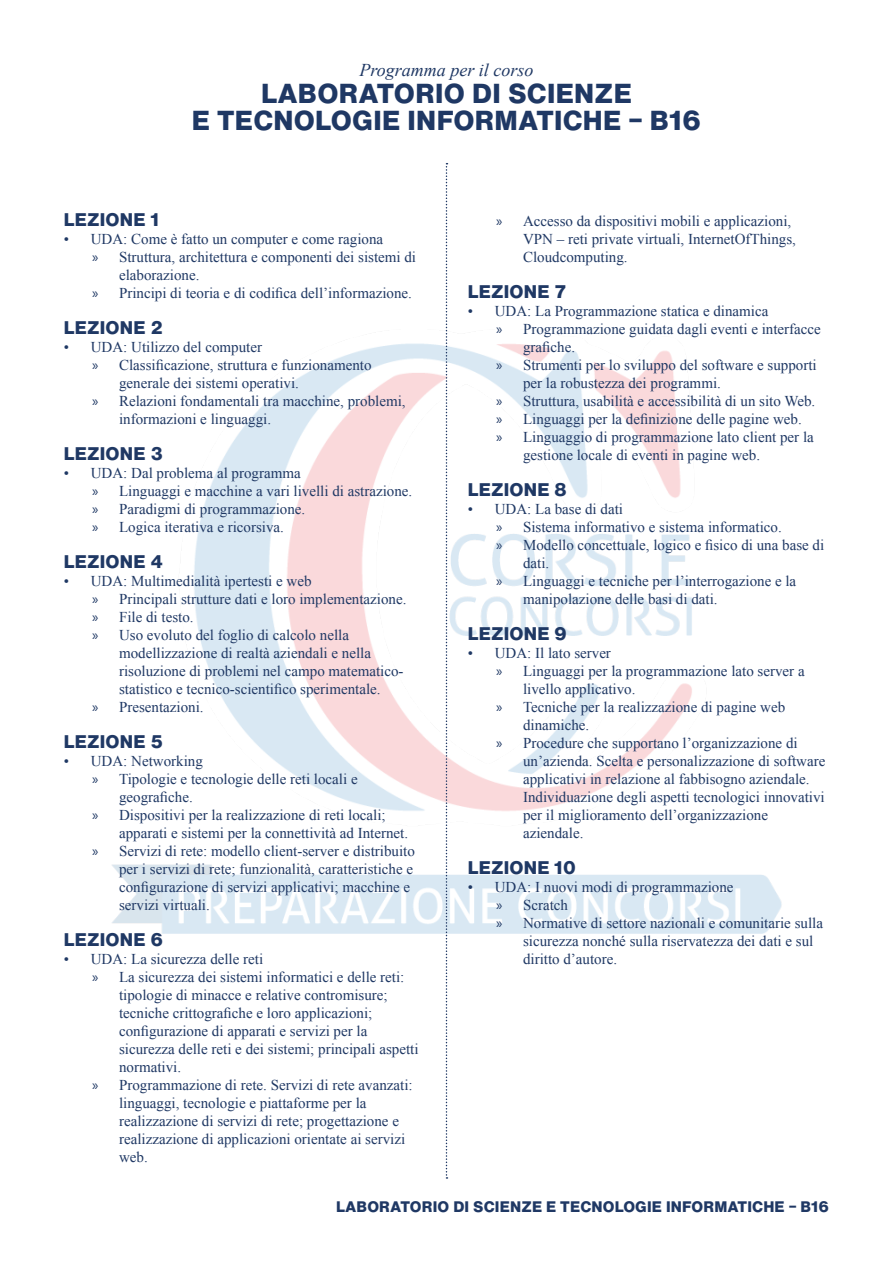
<style>
.page{position:relative;width:893px;height:1263px;background:#fff}
.page>*{position:absolute;margin:0;border:0;box-sizing:border-box;transform-origin:0 0}
.t1{font:800 27px/27px "Helvetica Now Text";letter-spacing:.01em;color:#1f3864;text-align:center}
.T1{font:800 18px "Helvetica Now Text";letter-spacing:.01em;color:#1f3864}
.t2{font:italic 18px "Times New Roman";color:#1f3864}
.t3{font:15px/18px "Times New Roman";color:#1f3864}
.t4{font:800 15px "Helvetica Now Text";letter-spacing:.01em;color:#1f3864}
.s1{font-family:"Myriad Pro"}
</style>
<div class="page">
<img style="left:112px;top:185px;width:670px;height:893px">
<svg style="left:446px;top:163px;width:1px;height:1016px"></svg>
<p class="t2" style="left:360px;top:58px;width:175px">Programma per il corso</p>
<p class="t1" style="left:192px;top:80px;width:511px">LABORATORIO DI SCIENZE<br>E TECNOLOGIE INFORMATICHE – B16</p>
<p class="T1" style="left:64px;top:206px;width:97px">LEZIONE 1</p>
<p class="t3" style="left:64px;top:230px;width:321px">• UDA: Come è fatto un computer e come ragiona</p>
<p class="t3" style="left:119px;top:248px;width:299px;text-indent:-27px"><span class="s1">»</span> Struttura, architettura e componenti dei sistemi di elaborazione.</p>
<p class="t3" style="left:92px;top:284px;width:321px"><span class="s1">»</span> Principi di teoria e di codifica dell’informazione.</p>
<p class="T1" style="left:64px;top:314px;width:101px">LEZIONE 2</p>
<p class="t3" style="left:64px;top:338px;width:200px">• UDA: Utilizzo del computer</p>
<p class="t3" style="left:119px;top:356px;width:254px;text-indent:-27px"><span class="s1">»</span> Classificazione, struttura e funzionamento generale dei sistemi operativi.</p>
<p class="t3" style="left:119px;top:392px;width:288px;text-indent:-27px"><span class="s1">»</span> Relazioni fondamentali tra macchine, problemi, informazioni e linguaggi.</p>
<p class="T1" style="left:64px;top:440px;width:101px">LEZIONE 3</p>
<p class="t3" style="left:64px;top:464px;width:238px">• UDA: Dal problema al programma</p>
<p class="t3" style="left:92px;top:482px;width:322px"><span class="s1">»</span> Linguaggi e macchine a vari livelli di astrazione.</p>
<p class="t3" style="left:92px;top:500px;width:215px"><span class="s1">»</span> Paradigmi di programmazione.</p>
<p class="t3" style="left:92px;top:518px;width:193px"><span class="s1">»</span> Logica iterativa e ricorsiva.</p>
<p class="T1" style="left:64px;top:548px;width:101px">LEZIONE 4</p>
<p class="t3" style="left:64px;top:572px;width:249px">• UDA: Multimedialità ipertesti e web</p>
<p class="t3" style="left:92px;top:590px;width:316px"><span class="s1">»</span> Principali strutture dati e loro implementazione.</p>
<p class="t3" style="left:92px;top:608px;width:103px"><span class="s1">»</span> File di testo.</p>
<p class="t3" style="left:119px;top:626px;width:286px;text-indent:-27px"><span class="s1">»</span> Uso evoluto del foglio di calcolo nella modellizzazione di realtà aziendali e nella risoluzione di problemi nel campo matematico&shy;statistico e tecnico-scientifico sperimentale.</p>
<p class="t3" style="left:92px;top:698px;width:113px"><span class="s1">»</span> Presentazioni.</p>
<p class="T1" style="left:64px;top:728px;width:101px">LEZIONE 5</p>
<p class="t3" style="left:64px;top:752px;width:141px">• UDA: Networking</p>
<p class="t3" style="left:119px;top:770px;width:240px;text-indent:-27px"><span class="s1">»</span> Tipologie e tecnologie delle reti locali e geografiche.</p>
<p class="t3" style="left:119px;top:806px;width:291px;text-indent:-27px"><span class="s1">»</span> Dispositivi per la realizzazione di reti locali; apparati e sistemi per la connettività ad Internet.</p>
<p class="t3" style="left:119px;top:842px;width:297px;text-indent:-27px"><span class="s1">»</span> Servizi di rete: modello client-server e distribuito per i servizi di rete; funzionalità, caratteristiche e configurazione di servizi applicativi; macchine e servizi virtuali.</p>
<p class="T1" style="left:64px;top:926px;width:101px">LEZIONE 6</p>
<p class="t3" style="left:64px;top:950px;width:201px">• UDA: La sicurezza delle reti</p>
<p class="t3" style="left:119px;top:968px;width:301px;text-indent:-27px"><span class="s1">»</span> La sicurezza dei sistemi informatici e delle reti: tipologie di minacce e relative contromisure; tecniche crittografiche e loro applicazioni; configurazione di apparati e servizi per la sicurezza delle reti e dei sistemi; principali aspetti normativi.</p>
<p class="t3" style="left:119px;top:1076px;width:295px;text-indent:-27px"><span class="s1">»</span> Programmazione di rete. Servizi di rete avanzati: linguaggi, tecnologie e piattaforme per la realizzazione di servizi di rete; progettazione e realizzazione di applicazioni orientate ai servizi web.</p>
<p class="t3" style="left:523px;top:212px;width:274px;text-indent:-27px"><span class="s1">»</span> Accesso da dispositivi mobili e applicazioni,<br>VPN – reti private virtuali, InternetOfThings,<br>Cloudcomputing.</p>
<p class="T1" style="left:468px;top:278px;width:101px">LEZIONE 7</p>
<p class="t3" style="left:468px;top:302px;width:302px">• UDA: La Programmazione statica e dinamica</p>
<p class="t3" style="left:523px;top:320px;width:299px;text-indent:-27px"><span class="s1">»</span> Programmazione guidata dagli eventi e interfacce grafiche.</p>
<p class="t3" style="left:523px;top:356px;width:295px;text-indent:-27px"><span class="s1">»</span> Strumenti per lo sviluppo del software e supporti per la robustezza dei programmi.</p>
<p class="t3" style="left:496px;top:392px;width:321px"><span class="s1">»</span> Struttura, usabilità e accessibilità di un sito Web.</p>
<p class="t3" style="left:496px;top:410px;width:307px"><span class="s1">»</span> Linguaggi per la definizione delle pagine web.</p>
<p class="t3" style="left:523px;top:428px;width:292px;text-indent:-27px"><span class="s1">»</span> Linguaggio di programmazione lato client per la gestione locale di eventi in pagine web.</p>
<p class="T1" style="left:468px;top:476px;width:101px">LEZIONE 8</p>
<p class="t3" style="left:468px;top:500px;width:157px">• UDA: La base di dati</p>
<p class="t3" style="left:496px;top:518px;width:287px"><span class="s1">»</span> Sistema informativo e sistema informatico.</p>
<p class="t3" style="left:523px;top:536px;width:303px;text-indent:-27px"><span class="s1">»</span> Modello concettuale, logico e fisico di una base di dati.</p>
<p class="t3" style="left:523px;top:572px;width:275px;text-indent:-27px"><span class="s1">»</span> Linguaggi e tecniche per l’interrogazione e la manipolazione delle basi di dati.</p>
<p class="T1" style="left:468px;top:620px;width:101px">LEZIONE 9</p>
<p class="t3" style="left:468px;top:644px;width:145px">• UDA: Il lato server</p>
<p class="t3" style="left:523px;top:662px;width:283px;text-indent:-27px"><span class="s1">»</span> Linguaggi per la programmazione lato server a livello applicativo.</p>
<p class="t3" style="left:523px;top:698px;width:264px;text-indent:-27px"><span class="s1">»</span> Tecniche per la realizzazione di pagine web dinamiche.</p>
<p class="t3" style="left:523px;top:734px;width:304px;text-indent:-27px"><span class="s1">»</span> Procedure che supportano l’organizzazione di un’azienda. Scelta e personalizzazione di software applicativi in relazione al fabbisogno aziendale.<br>Individuazione degli aspetti tecnologici innovativi per il miglioramento dell’organizzazione aziendale.</p>
<p class="T1" style="left:468px;top:854px;width:109px">LEZIONE 10</p>
<p class="t3" style="left:468px;top:878px;width:267px">• UDA: I nuovi modi di programmazione</p>
<p class="t3" style="left:496px;top:896px;width:73px"><span class="s1">»</span> Scratch</p>
<p class="t3" style="left:523px;top:914px;width:301px;text-indent:-27px"><span class="s1">»</span> Normative di settore nazionali e comunitarie sulla sicurezza nonché sulla riservatezza dei dati e sul diritto d’autore.</p>
<p class="t4" style="left:336px;top:1196px;width:495px">LABORATORIO DI SCIENZE E TECNOLOGIE INFORMATICHE – B16</p>
</div>
